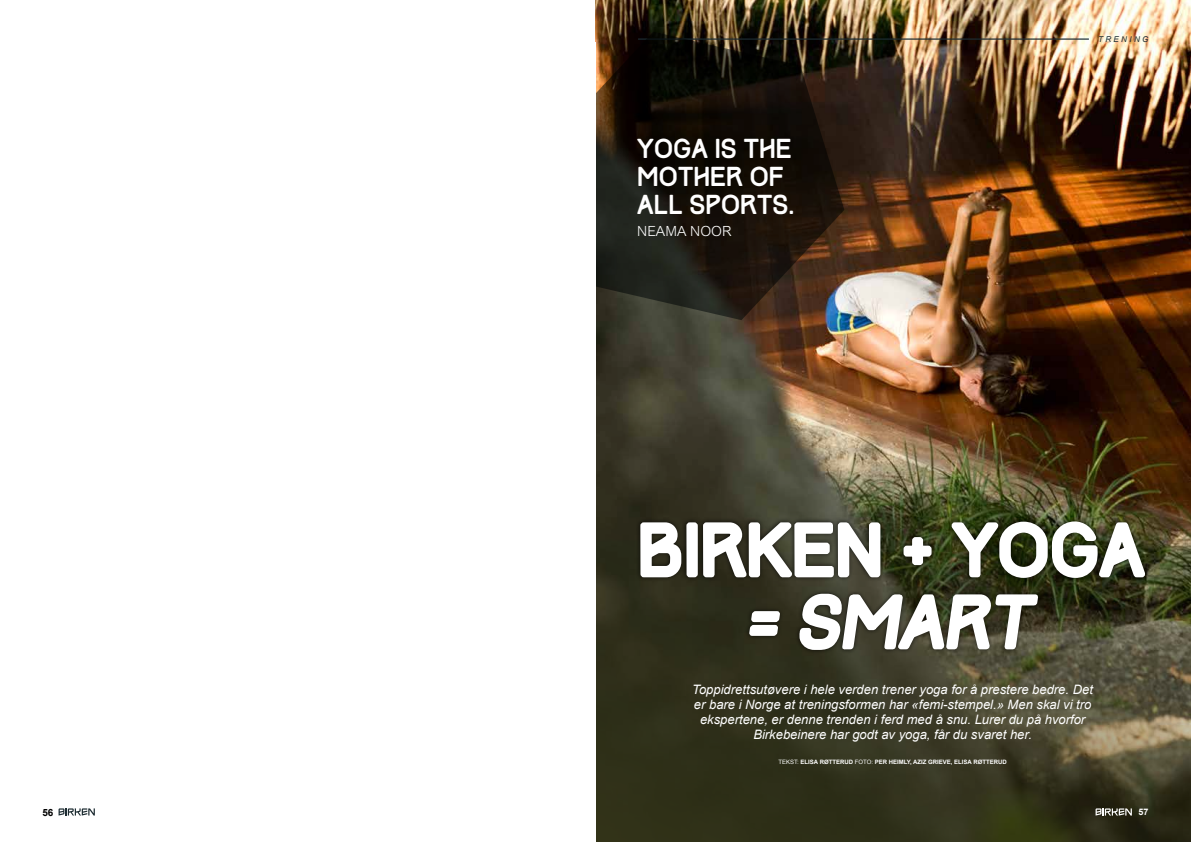
<style>
.page{position:relative;width:1191px;height:842px;background:#fff}
.page>*{position:absolute;margin:0;border:0;box-sizing:border-box;transform-origin:0 0}
.t1{font:24px/28px "Track";color:#fff}
.t2{font:300 14px "Arial MT Std";color:#fff}
.t3{font:italic 13px/15px "Arial";color:#fff;text-align:center}
.t4{font:700 9.9px "Arial";color:#000}
.t5{font:700 9px "Arial";color:#fff}
.t6{font:italic 8px "Arial";letter-spacing:.3em;color:#1d2c32}
.t7{font:700 6px "Arial";color:#fff}
.s1{font-weight:400}
</style>
<div class="page">
<img style="left:595px;top:0;width:596px;height:343px">
<img style="left:596px;top:343px;width:595px;height:499px">
<hr style="left:638px;top:38px;width:451px;height:2px;background:#1d2c32">
<svg style="left:595px;top:32px;width:249px;height:288px;background:#211a11"></svg>
<div style="left:745px;top:589px;width:297px;height:66px;background:#000;opacity:.75"></div>
<svg style="left:641px;top:603px;width:502px;height:48px"></svg>
<svg style="left:639px;top:514px;width:507px;height:89px"></svg>
<svg style="left:1095px;top:808px;width:36px;height:7px"></svg>
<svg style="left:59px;top:808px;width:36px;height:7px"></svg>
<h1 class="t1" style="left:637px;top:135px;width:159px">YOGA IS THE<br>MOTHER OF<br>ALL SPORTS.</h1>
<p class="t2" style="left:637px;top:223px;width:96px">NEAMA NOOR</p>
<p class="t6" style="left:1098px;top:34px;width:52px">Trening</p>
<p class="t3" style="left:692px;top:682px;width:402px">Toppidrettsutøvere i hele verden trener yoga for å prestere bedre. Det er bare i Norge at treningsformen har «femi-stempel.» Men skal vi tro ekspertene, er denne trenden i ferd med å snu. Lurer du på hvorfor Birkebeinere har godt av yoga, får du svaret her.</p>
<p class="t7" style="left:778px;top:758px;width:230px"><span class="s1">TEKST:</span> ELISA RØTTERUD <span class="s1">FOTO:</span> PER HEIMLY, AZIZ GRIEVE, ELISA RØTTERUD</p>
<p class="t4" style="left:42px;top:806px;width:13px">56</p>
<p class="t5" style="left:1138px;top:806px;width:12px">57</p>
</div>
